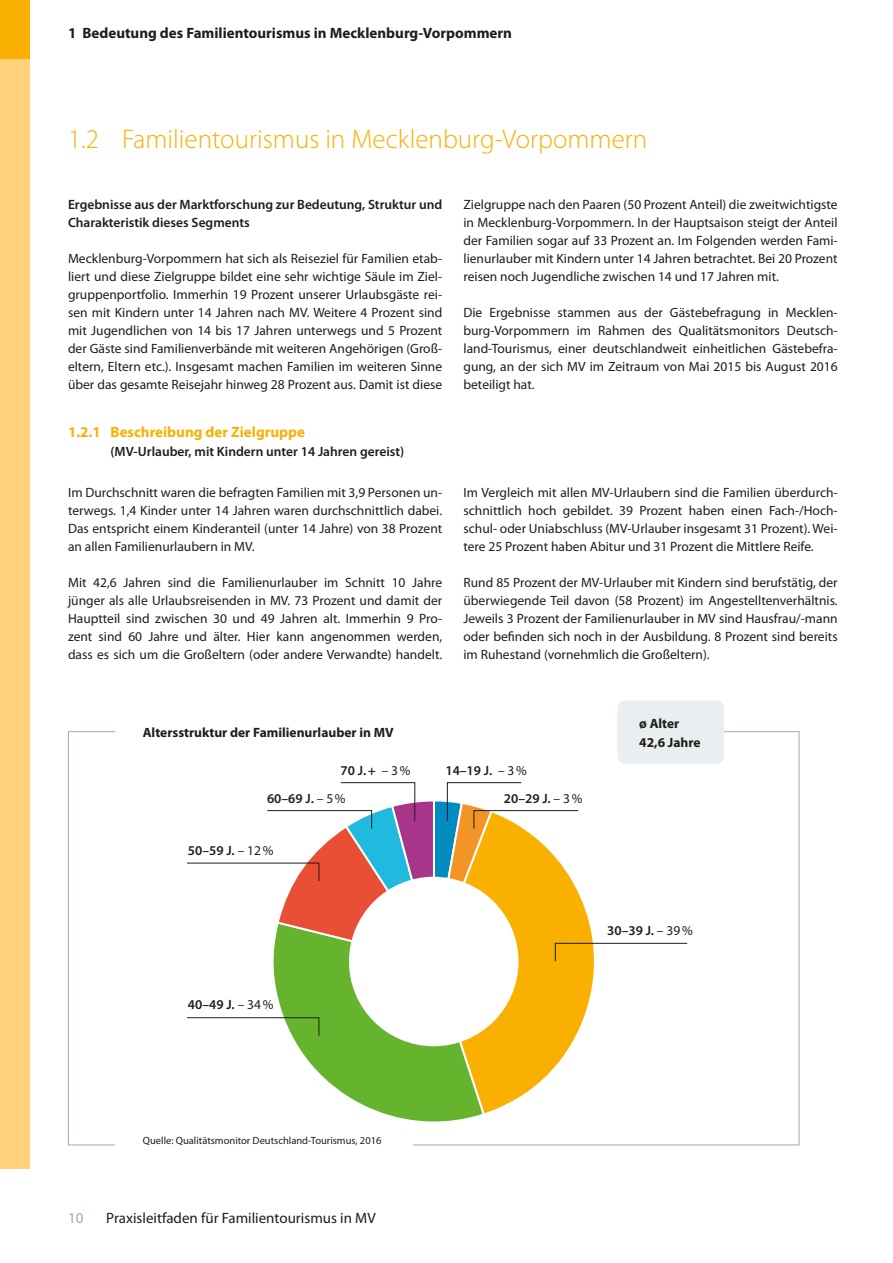
<style>
.page{position:relative;width:893px;height:1263px;background:#fff}
.page>*{position:absolute;margin:0;border:0;box-sizing:border-box;transform-origin:0 0}
.t1{font:300 27px "Myriad Pro";color:#f9b000}
.t2{font:700 15px "Myriad Pro";color:#1d1d1b}
.t3{font:15px "Myriad Pro";color:#1d1d1b}
.t4{font:700 15px "Myriad Pro";color:#f9b000}
.t5{font:15px "Myriad Pro";color:#9eaab1}
.t6{font:13.5px/18px "Myriad Pro";color:#1d1d1b;text-align:justify}
.t7{font:600 13.5px/18px "Myriad Pro";color:#1d1d1b}
.t8{font:700 13.5px/19.5px "Myriad Pro";color:#1d1d1b}
.t9{font:10.5px "Myriad Pro";color:#1d1d1b}
.s1{font-weight:400}
</style>
<div class="page">
<div style="left:0;top:0;width:30px;height:60px;background:#f9b000"></div>
<div style="left:0;top:60px;width:30px;height:1109px;background:#fed17a"></div>
<div style="left:617px;top:700px;width:107px;height:64px;background:#ebeef0;border-radius:9px"></div>
<svg style="left:486px;top:965px;width:108px;height:148px"></svg>
<svg style="left:273px;top:965px;width:213px;height:157px"></svg>
<div style="left:349px;top:877px;width:169px;height:169px;background:#fff;border-radius:50%"></div>
<svg style="left:187px;top:1017px;width:133px;height:19px"></svg>
<svg style="left:187px;top:782px;width:501px;height:183px"></svg>
<p class="t2" style="left:68px;top:24px;width:445px">1 Bedeutung des Familientourismus in Mecklenburg-Vorpommern</p>
<h1 class="t1" style="left:68px;top:123px;width:581px">1.2 Familientourismus in Mecklenburg-Vorpommern</h1>
<p class="t7" style="left:68px;top:195px;width:376px">Ergebnisse aus der Marktforschung zur Bedeutung, Struktur und<br>Charakteristik dieses Segments</p>
<p class="t6" style="left:68px;top:249px;width:376px">Mecklenburg-Vorpommern hat sich als Reiseziel für Familien etab&shy;liert und diese Zielgruppe bildet eine sehr wichtige Säule im Ziel&shy;gruppenportfolio. Immerhin 19 Prozent unserer Urlaubsgäste rei&shy;sen mit Kindern unter 14 Jahren nach MV. Weitere 4 Prozent sind mit Jugendlichen von 14 bis 17 Jahren unterwegs und 5 Prozent der Gäste sind Familienverbände mit weiteren Angehörigen (Groß&shy;eltern, Eltern etc.). Insgesamt machen Familien im weiteren Sinne über das gesamte Reisejahr hinweg 28 Prozent aus. Damit ist diese</p>
<p class="t4" style="left:68px;top:422px;width:239px">1.2.1 Beschreibung der Zielgruppe</p>
<p class="t7" style="left:111px;top:442px;width:295px">(MV-Urlauber, mit Kindern unter 14 Jahren gereist)</p>
<p class="t6" style="left:68px;top:483px;width:376px">Im Durchschnitt waren die befragten Familien mit 3,9 Personen un&shy;terwegs. 1,4 Kinder unter 14 Jahren waren durchschnittlich dabei.<br>Das entspricht einem Kinderanteil (unter 14 Jahre) von 38 Prozent an allen Familienurlaubern in MV.</p>
<p class="t6" style="left:68px;top:573px;width:376px">Mit 42,6 Jahren sind die Familienurlauber im Schnitt 10 Jahre jünger als alle Urlaubsreisenden in MV. 73 Prozent und damit der Hauptteil sind zwischen 30 und 49 Jahren alt. Immerhin 9 Pro&shy;zent sind 60 Jahre und älter. Hier kann angenommen werden, dass es sich um die Großeltern (oder andere Verwandte) handelt.</p>
<p class="t6" style="left:463px;top:195px;width:376px">Zielgruppe nach den Paaren (50 Prozent Anteil) die zweitwichtigste in Mecklenburg-Vorpommern. In der Hauptsaison steigt der Anteil der Familien sogar auf 33 Prozent an. Im Folgenden werden Fami&shy;lienurlauber mit Kindern unter 14 Jahren betrachtet. Bei 20 Prozent reisen noch Jugendliche zwischen 14 und 17 Jahren mit.</p>
<p class="t6" style="left:463px;top:303px;width:376px">Die Ergebnisse stammen aus der Gästebefragung in Mecklen&shy;burg-Vorpommern im Rahmen des Qualitätsmonitors Deutsch&shy;land-Tourismus, einer deutschlandweit einheitlichen Gästebefra&shy;gung, an der sich MV im Zeitraum von Mai 2015 bis August 2016 beteiligt hat.</p>
<p class="t6" style="left:463px;top:483px;width:376px">Im Vergleich mit allen MV-Urlaubern sind die Familien überdurch&shy;schnittlich hoch gebildet. 39 Prozent haben einen Fach-/Hoch&shy;schul- oder Uniabschluss (MV-Urlauber insgesamt 31 Prozent). Wei&shy;tere 25 Prozent haben Abitur und 31 Prozent die Mittlere Reife.</p>
<p class="t6" style="left:463px;top:573px;width:376px">Rund 85 Prozent der MV-Urlauber mit Kindern sind berufstätig, der überwiegende Teil davon (58 Prozent) im Angestelltenverhältnis.<br>Jeweils 3 Prozent der Familienurlauber in MV sind Hausfrau/-mann oder befinden sich noch in der Ausbildung. 8 Prozent sind bereits im Ruhestand (vornehmlich die Großeltern).</p>
<p class="t8" style="left:143px;top:722px;width:252px">Altersstruktur der Familienurlauber in MV</p>
<p class="t8" style="left:639px;top:713px;width:63px">ø Alter<br>42,6 Jahre</p>
<p class="t7" style="left:341px;top:761px;width:71px">70 J.+ <span class="s1">– 3%</span></p>
<p class="t7" style="left:445px;top:761px;width:83px">14–19 J. <span class="s1">– 3%</span></p>
<p class="t7" style="left:267px;top:789px;width:80px">60–69 J. <span class="s1">– 5%</span></p>
<p class="t7" style="left:504px;top:789px;width:80px">20–29 J. <span class="s1">– 3%</span></p>
<p class="t7" style="left:188px;top:841px;width:87px">50–59 J. <span class="s1">– 12%</span></p>
<p class="t7" style="left:188px;top:995px;width:87px">40–49 J. <span class="s1">– 34%</span></p>
<p class="t9" style="left:143px;top:1134px;width:240px">Quelle: Qualitätsmonitor Deutschland-Tourismus, 2016</p>
<p class="t5" style="left:68px;top:1208px;width:17px">10</p>
<p class="t3" style="left:106px;top:1208px;width:271px">Praxisleitfaden für Familientourismus in MV</p>
<p class="t7" style="left:607px;top:921px;width:87px">30–39 J. <span class="s1">– 39%</span></p>
</div>
